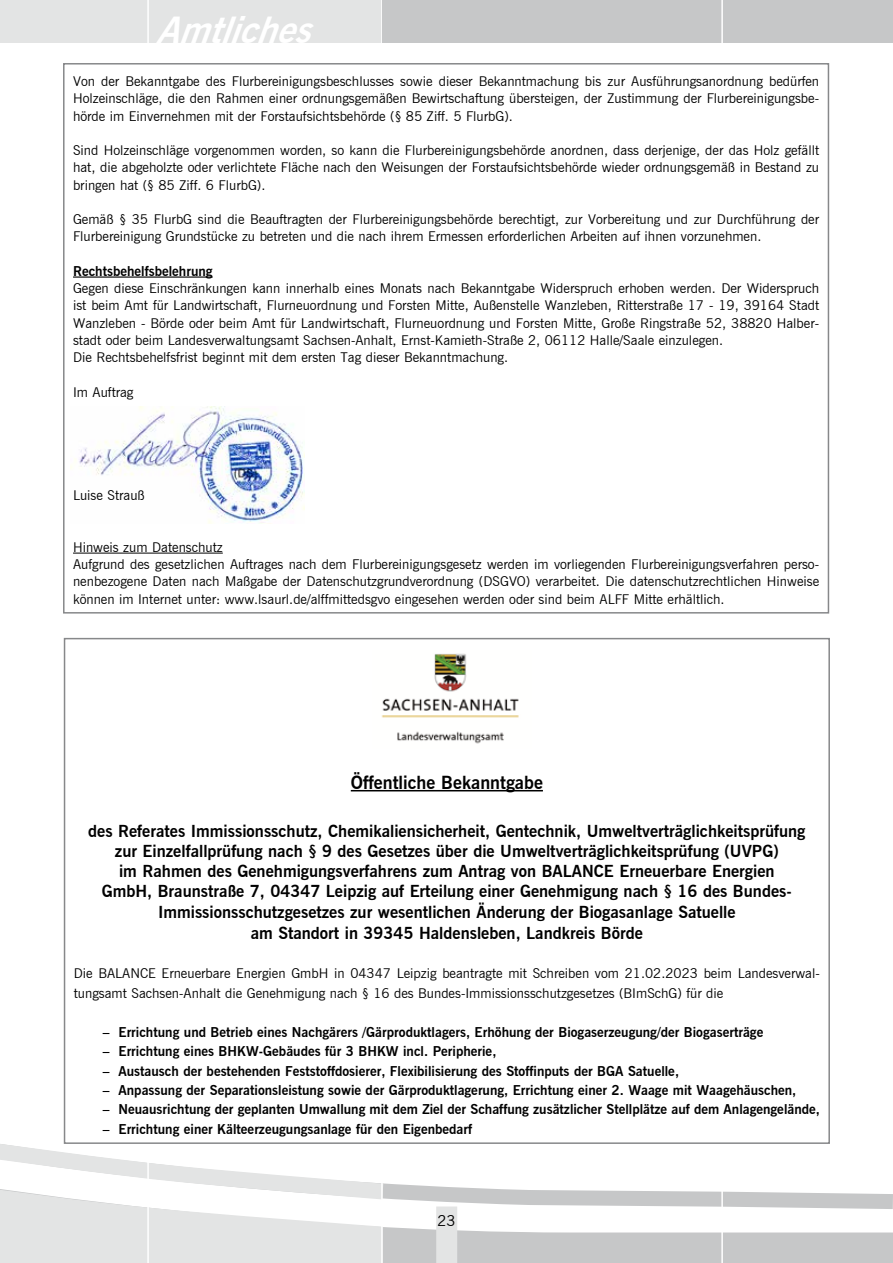
<style>
.page{position:relative;width:893px;height:1263px;background:#fff}
.page>*{position:absolute;margin:0;border:0;box-sizing:border-box;transform-origin:0 0}
.t1{font:italic 700 36px "News Gothic BT";color:#fff}
.t2{font:700 18px "News Gothic BT";color:#000}
.t3{font:700 16.5px/20.2px "News Gothic BT";color:#000;text-align:center}
.t4{font:15px "News Gothic BT";color:#000}
.t5{font:13.5px/17.2px "News Gothic BT";color:#000}
.t6{font:700 13.5px "News Gothic BT";color:#000}
</style>
<div class="page">
<div style="left:0;top:0;width:383px;height:43px;background:#e3e4e4"></div>
<svg style="left:398px;top:1187px;width:495px;height:76px"></svg>
<div style="left:436px;top:1206px;width:21px;height:57px;background:#e3e4e4"></div>
<svg style="left:0;top:1134px;width:398px;height:129px"></svg>
<hr style="left:381px;top:0;width:2px;height:1263px;background:#fff">
<hr style="left:147px;top:0;width:2px;height:1263px;background:#fff">
<div style="left:383px;top:0;width:510px;height:43px;background:#c6c7c8"></div>
<hr style="left:721px;top:0;width:2px;height:1263px;background:#fff">
<div style="left:65px;top:639px;width:764px;height:504px;background:#fff"></div>
<hr style="left:351px;top:790px;width:192px;height:1px;background:#000">
<img style="left:381px;top:653px;width:138px;height:91px">
<hr style="left:73px;top:276px;width:140px;height:2px;background:#000">
<hr style="left:73px;top:553px;width:150px;height:1px;background:#000">
<img style="left:70px;top:406px;width:235px;height:118px">
<h1 class="t1" style="left:156px;top:8px;width:170px">Amtliches</h1>
<p class="t5" style="left:73px;top:72px;width:748px;text-align:justify">Von der Bekanntgabe des Flurbereinigungsbeschlusses sowie dieser Bekanntmachung bis zur Ausführungsanordnung bedürfen Holzeinschläge, die den Rahmen einer ordnungsgemäßen Bewirtschaftung übersteigen, der Zustimmung der Flurbereinigungsbe&shy;hörde im Einvernehmen mit der Forstaufsichtsbehörde (§ 85 Ziff. 5 FlurbG).</p>
<p class="t5" style="left:73px;top:141px;width:748px;text-align:justify">Sind Holzeinschläge vorgenommen worden, so kann die Flurbereinigungsbehörde anordnen, dass derjenige, der das Holz gefällt hat, die abgeholzte oder verlichtete Fläche nach den Weisungen der Forstaufsichtsbehörde wieder ordnungsgemäß in Bestand zu bringen hat (§ 85 Ziff. 6 FlurbG).</p>
<p class="t5" style="left:73px;top:211px;width:748px">Gemäß § 35 FlurbG sind die Beauftragten der Flurbereinigungsbehörde berechtigt, zur Vorbereitung und zur Durchführung der<br>Flurbereinigung Grundstücke zu betreten und die nach ihrem Ermessen erforderlichen Arbeiten auf ihnen vorzunehmen.</p>
<p class="t6" style="left:73px;top:263px;width:141px">Rechtsbehelfsbelehrung</p>
<p class="t5" style="left:73px;top:280px;width:748px">Gegen diese Einschränkungen kann innerhalb eines Monats nach Bekanntgabe Widerspruch erhoben werden. Der Widerspruch ist beim Amt für Landwirtschaft, Flurneuordnung und Forsten Mitte, Außenstelle Wanzleben, Ritterstraße 17 - 19, 39164 Stadt Wanzleben - Börde oder beim Amt für Landwirtschaft, Flurneuordnung und Forsten Mitte, Große Ringstraße 52, 38820 Halber&shy;stadt oder beim Landesverwaltungsamt Sachsen-Anhalt, Ernst-Kamieth-Straße 2, 06112 Halle/Saale einzulegen.<br>Die Rechtsbehelfsfrist beginnt mit dem ersten Tag dieser Bekanntmachung.</p>
<p class="t5" style="left:73px;top:383px;width:62px">Im Auftrag</p>
<p class="t5" style="left:73px;top:487px;width:73px">Luise Strauß</p>
<p class="t5" style="left:73px;top:538px;width:748px">Hinweis zum Datenschutz<br>Aufgrund des gesetzlichen Auftrages nach dem Flurbereinigungsgesetz werden im vorliegenden Flurbereinigungsverfahren perso&shy;nenbezogene Daten nach Maßgabe der Datenschutzgrundverordnung (DSGVO) verarbeitet. Die datenschutzrechtlichen Hinweise können im Internet unter: www.lsaurl.de/alffmittedsgvo eingesehen werden oder sind beim ALFF Mitte erhältlich.</p>
<h2 class="t2" style="left:351px;top:772px;width:194px">Öffentliche Bekanntgabe</h2>
<p class="t3" style="left:88px;top:820px;width:719px">des Referates Immissionsschutz, Chemikaliensicherheit, Gentechnik, Umweltverträglichkeitsprüfung zur Einzelfallprüfung nach § 9 des Gesetzes über die Umweltverträglichkeitsprüfung (UVPG)<br>im Rahmen des Genehmigungsverfahrens zum Antrag von BALANCE Erneuerbare Energien<br>GmbH, Braunstraße 7, 04347 Leipzig auf Erteilung einer Genehmigung nach § 16 des Bundes-Immissionsschutzgesetzes zur wesentlichen Änderung der Biogasanlage Satuelle</p>
<p class="t3" style="left:251px;top:923px;width:394px">am Standort in 39345 Haldensleben, Landkreis Börde</p>
<p class="t5" style="left:74px;top:963px;width:748px;line-height:19.5px">Die BALANCE Erneuerbare Energien GmbH in 04347 Leipzig beantragte mit Schreiben vom 21.02.2023 beim Landesverwal&shy;tungsamt Sachsen-Anhalt die Genehmigung nach § 16 des Bundes-Immissionsschutzgesetzes (BImSchG) für die</p>
<p class="t6" style="left:103px;top:1023px;width:662px">– Errichtung und Betrieb eines Nachgärers /Gärproduktlagers, Erhöhung der Biogaserzeugung/der Biogaserträge</p>
<p class="t6" style="left:103px;top:1043px;width:395px">– Errichtung eines BHKW-Gebäudes für 3 BHKW incl. Peripherie,</p>
<p class="t6" style="left:103px;top:1062px;width:578px">– Austausch der bestehenden Feststoffdosierer, Flexibilisierung des Stoffinputs der BGA Satuelle,</p>
<p class="t6" style="left:103px;top:1082px;width:695px">– Anpassung der Separationsleistung sowie der Gärproduktlagerung, Errichtung einer 2. Waage mit Waagehäuschen,</p>
<p class="t6" style="left:103px;top:1101px;width:719px">– Neuausrichtung der geplanten Umwallung mit dem Ziel der Schaffung zusätzlicher Stellplätze auf dem Anlagengelände,</p>
<p class="t6" style="left:103px;top:1121px;width:371px">– Errichtung einer Kälteerzeugungsanlage für den Eigenbedarf</p>
<p class="t4" style="left:437px;top:1212px;width:20px">23</p>
</div>
